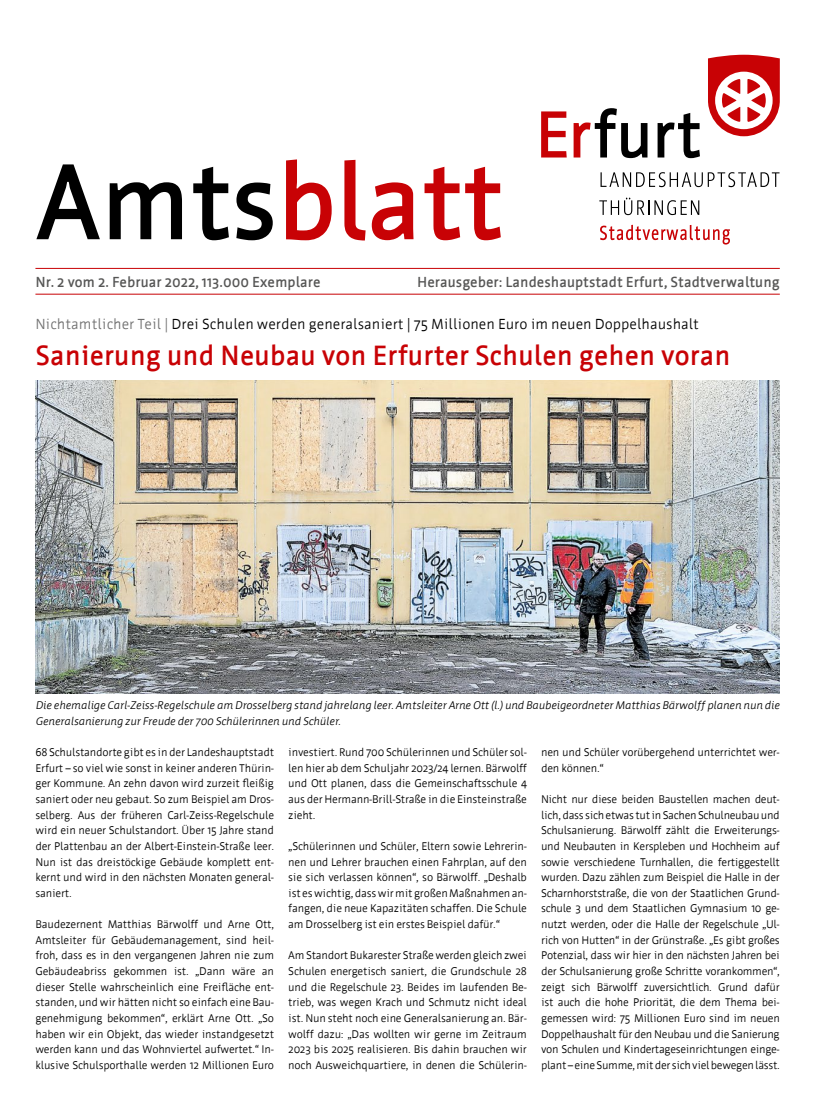
<style>
.page{position:relative;width:833px;height:1117px;background:#fff}
.page>*{position:absolute;margin:0;border:0;box-sizing:border-box;transform-origin:0 0}
.t1{font:700 106.38px "Werk";letter-spacing:-.02em;color:#c80205}
.H1-u1{font:700 27.5px "Werk";color:#c80205}
.P-Dachzeile{font:14.38px "Werk";color:#000}
.t2{font:700 14.38px "Werk";color:#565655}
.P-Normal{font:11px/15.6px "Werk";letter-spacing:-.02em;color:#000;text-align:justify}
.P-bu{font:italic 11px/15.6px "Werk";letter-spacing:-.02em;color:#000}
.s1{color:#000}
.s2{color:#6e6e6e}
</style>
<div class="page">
<img style="left:35px;top:380px;width:745px;height:313px">
<hr style="left:35px;top:268px;width:745px;height:1px;background:#c80205">
<hr style="left:35px;top:293px;width:745px;height:1px;background:#c80205">
<svg style="left:708px;top:55px;width:72px;height:81px"></svg>
<svg style="left:541px;top:111px;width:25px;height:46px"></svg>
<svg style="left:573px;top:108px;width:74px;height:50px"></svg>
<svg style="left:657px;top:113px;width:43px;height:45px"></svg>
<svg style="left:600px;top:172px;width:179px;height:15px"></svg>
<svg style="left:599px;top:197px;width:100px;height:18px"></svg>
<svg style="left:600px;top:225px;width:130px;height:19px"></svg>
<p class="t1" style="left:35px;top:144px;width:470px"><span class="s1">Amts</span>blatt</p>
<p class="t2" style="left:35px;top:274px;width:287px">Nr. 2 vom 2. Februar 2022, 113.000 Exemplare</p>
<p class="t2" style="left:417px;top:274px;width:364px">Herausgeber: Landeshauptstadt Erfurt, Stadtverwaltung</p>
<p class="P-Dachzeile" style="left:35px;top:316px;width:665px"><span class="s2">Nichtamtlicher Teil |</span> Drei Schulen werden generalsaniert | 75 Millionen Euro im neuen Doppelhaushalt</p>
<h1 class="H1-u1" style="left:35px;top:340px;width:697px">Sanierung und Neubau von Erfurter Schulen gehen voran</h1>
<p class="P-bu" style="left:35px;top:697px;width:746px">Die ehemalige Carl-Zeiss-Regelschule am Drosselberg stand jahrelang leer. Amtsleiter Arne Ott (l.) und Baubeigeordneter Matthias Bärwolff planen nun die<br>Generalsanierung zur Freude der 700 Schülerinnen und Schüler.</p>
<p class="P-Normal" style="left:35px;top:744px;width:240px">68 Schulstandorte gibt es in der Landeshauptstadt Erfurt – so viel wie sonst in keiner anderen Thürin&shy;ger Kommune. An zehn davon wird zurzeit fleißig saniert oder neu gebaut. So zum Beispiel am Dros&shy;selberg. Aus der früheren Carl-Zeiss-Regelschule wird ein neuer Schulstandort. Über 15 Jahre stand der Plattenbau an der Albert-Einstein-Straße leer.<br>Nun ist das dreistöckige Gebäude komplett ent&shy;kernt und wird in den nächsten Monaten general&shy;saniert.</p>
<p class="P-Normal" style="left:35px;top:916px;width:240px">Baudezernent Matthias Bärwolff und Arne Ott, Amtsleiter für Gebäudemanagement, sind heil&shy;froh, dass es in den vergangenen Jahren nie zum Gebäudeabriss gekommen ist. „Dann wäre an dieser Stelle wahrscheinlich eine Freifläche ent&shy;standen, und wir hätten nicht so einfach eine Bau&shy;genehmigung bekommen“, erklärt Arne Ott. „So haben wir ein Objekt, das wieder instandgesetzt werden kann und das Wohnviertel aufwertet.“ In&shy;klusive Schulsporthalle werden 12 Millionen Euro</p>
<p class="P-Normal" style="left:288px;top:744px;width:240px">investiert. Rund 700 Schülerinnen und Schüler sol&shy;len hier ab dem Schuljahr 2023/24 lernen. Bärwolff und Ott planen, dass die Gemeinschaftsschule 4 aus der Hermann-Brill-Straße in die Einsteinstraße zieht.</p>
<p class="P-Normal" style="left:288px;top:838px;width:240px">„Schülerinnen und Schüler, Eltern sowie Lehrerin&shy;nen und Lehrer brauchen einen Fahrplan, auf den sie sich verlassen können“, so Bärwolff. „Deshalb ist es wichtig, dass wir mit großen Maßnahmen an&shy;fangen, die neue Kapazitäten schaffen. Die Schule am Drosselberg ist ein erstes Beispiel dafür.“</p>
<p class="P-Normal" style="left:288px;top:947px;width:240px">Am Standort Bukarester Straße werden gleich zwei Schulen energetisch saniert, die Grundschule 28 und die Regelschule 23. Beides im laufenden Be&shy;trieb, was wegen Krach und Schmutz nicht ideal ist. Nun steht noch eine Generalsanierung an. Bär&shy;wolff dazu: „Das wollten wir gerne im Zeitraum 2023 bis 2025 realisieren. Bis dahin brauchen wir noch Ausweichquartiere, in denen die Schülerin-</p>
<p class="P-Normal" style="left:541px;top:744px;width:240px">nen und Schüler vorübergehend unterrichtet wer&shy;den können.“</p>
<p class="P-Normal" style="left:541px;top:791px;width:240px">Nicht nur diese beiden Baustellen machen deut&shy;lich, dass sich etwas tut in Sachen Schulneubau und Schulsanierung. Bärwolff zählt die Erweiterungs&shy;und Neubauten in Kerspleben und Hochheim auf sowie verschiedene Turnhallen, die fertiggestellt wurden. Dazu zählen zum Beispiel die Halle in der Scharnhorststraße, die von der Staatlichen Grund&shy;schule 3 und dem Staatlichen Gymnasium 10 ge&shy;nutzt werden, oder die Halle der Regelschule „Ul&shy;rich von Hutten“ in der Grünstraße. „Es gibt großes Potenzial, dass wir hier in den nächsten Jahren bei der Schulsanierung große Schritte vorankommen“, zeigt sich Bärwolff zuversichtlich. Grund dafür ist auch die hohe Priorität, die dem Thema bei&shy;gemessen wird: 75 Millionen Euro sind im neuen Doppelhaushalt für den Neubau und die Sanierung von Schulen und Kindertageseinrichtungen einge&shy;plant– eine Summe, mit der sich viel bewegen lässt.</p>
</div>
